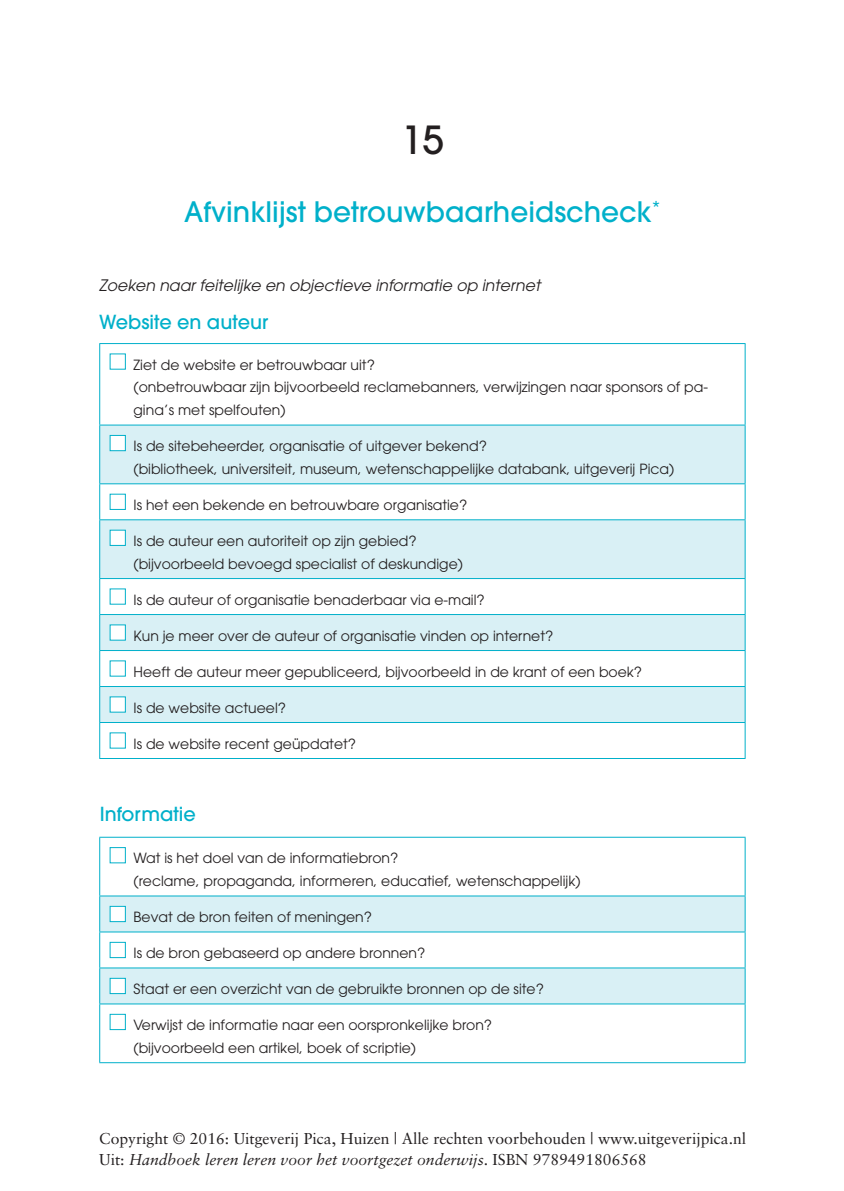
<style>
.page{position:relative;width:844px;height:1191px;background:#fff}
.page>*{position:absolute;margin:0;border:0;box-sizing:border-box;transform-origin:0 0}
.HOOFDSTUK_CIJFER{font:500 38.5px "Avant Garde";color:#231f20}
.Bijlage_onderkop{font:500 28px "Avant Garde";color:#00b0ca}
.TUSSENKOPJE_gewoon{font:500 19.25px "Avant Garde";color:#00b0ca}
.t1{font:15.75px/21px "Sabon";color:#231f20}
.KADERTEKST{font:italic 15.75px "Avant Garde";color:#231f20}
.TABEL_TEKST{font:14px/22.8px "Avant Garde";color:#231f20}
.s1{font-style:italic}
</style>
<div class="page">
<svg style="left:100px;top:425px;width:644px;height:578px"></svg>
<hr style="left:99px;top:344px;width:1px;height:80px;background:#00b0ca">
<hr style="left:99px;top:343px;width:646px;height:1px;background:#00b0ca">
<hr style="left:744px;top:344px;width:1px;height:80px;background:#00b0ca">
<hr style="left:99px;top:425px;width:1px;height:58px;background:#00b0ca">
<hr style="left:99px;top:424px;width:646px;height:1px;background:#00b0ca">
<hr style="left:744px;top:425px;width:1px;height:58px;background:#00b0ca">
<hr style="left:99px;top:484px;width:1px;height:35px;background:#00b0ca">
<hr style="left:99px;top:483px;width:646px;height:1px;background:#00b0ca">
<hr style="left:744px;top:484px;width:1px;height:35px;background:#00b0ca">
<hr style="left:99px;top:520px;width:1px;height:58px;background:#00b0ca">
<hr style="left:99px;top:519px;width:646px;height:1px;background:#00b0ca">
<hr style="left:744px;top:520px;width:1px;height:58px;background:#00b0ca">
<hr style="left:99px;top:579px;width:1px;height:35px;background:#00b0ca">
<hr style="left:99px;top:578px;width:646px;height:1px;background:#00b0ca">
<hr style="left:744px;top:579px;width:1px;height:35px;background:#00b0ca">
<hr style="left:99px;top:615px;width:1px;height:35px;background:#00b0ca">
<hr style="left:99px;top:614px;width:646px;height:1px;background:#00b0ca">
<hr style="left:744px;top:615px;width:1px;height:35px;background:#00b0ca">
<hr style="left:99px;top:651px;width:1px;height:35px;background:#00b0ca">
<hr style="left:99px;top:650px;width:646px;height:1px;background:#00b0ca">
<hr style="left:744px;top:651px;width:1px;height:35px;background:#00b0ca">
<hr style="left:99px;top:687px;width:1px;height:35px;background:#00b0ca">
<hr style="left:99px;top:686px;width:646px;height:1px;background:#00b0ca">
<hr style="left:744px;top:687px;width:1px;height:35px;background:#00b0ca">
<hr style="left:99px;top:723px;width:1px;height:35px;background:#00b0ca">
<hr style="left:99px;top:722px;width:646px;height:1px;background:#00b0ca">
<hr style="left:744px;top:723px;width:1px;height:35px;background:#00b0ca">
<hr style="left:99px;top:758px;width:646px;height:1px;background:#00b0ca">
<hr style="left:99px;top:837px;width:1px;height:58px;background:#00b0ca">
<hr style="left:99px;top:836px;width:646px;height:1px;background:#00b0ca">
<hr style="left:744px;top:837px;width:1px;height:58px;background:#00b0ca">
<hr style="left:99px;top:896px;width:1px;height:35px;background:#00b0ca">
<hr style="left:99px;top:895px;width:646px;height:1px;background:#00b0ca">
<hr style="left:744px;top:896px;width:1px;height:35px;background:#00b0ca">
<hr style="left:99px;top:932px;width:1px;height:35px;background:#00b0ca">
<hr style="left:99px;top:931px;width:646px;height:1px;background:#00b0ca">
<hr style="left:744px;top:932px;width:1px;height:35px;background:#00b0ca">
<hr style="left:99px;top:968px;width:1px;height:35px;background:#00b0ca">
<hr style="left:99px;top:967px;width:646px;height:1px;background:#00b0ca">
<hr style="left:744px;top:968px;width:1px;height:35px;background:#00b0ca">
<hr style="left:99px;top:1004px;width:1px;height:58px;background:#00b0ca">
<hr style="left:99px;top:1003px;width:646px;height:1px;background:#00b0ca">
<hr style="left:744px;top:1004px;width:1px;height:58px;background:#00b0ca">
<hr style="left:99px;top:1062px;width:646px;height:1px;background:#00b0ca">
<div style="left:110px;top:353px;width:16px;height:16px;background:#fff;border:1px solid #00b0ca"></div>
<div style="left:110px;top:435px;width:16px;height:16px;background:#fff;border:1px solid #00b0ca"></div>
<div style="left:110px;top:494px;width:16px;height:16px;background:#fff;border:1px solid #00b0ca"></div>
<div style="left:110px;top:530px;width:16px;height:16px;background:#fff;border:1px solid #00b0ca"></div>
<div style="left:110px;top:588px;width:16px;height:16px;background:#fff;border:1px solid #00b0ca"></div>
<div style="left:110px;top:624px;width:16px;height:16px;background:#fff;border:1px solid #00b0ca"></div>
<div style="left:110px;top:660px;width:16px;height:16px;background:#fff;border:1px solid #00b0ca"></div>
<div style="left:110px;top:696px;width:16px;height:16px;background:#fff;border:1px solid #00b0ca"></div>
<div style="left:110px;top:732px;width:16px;height:16px;background:#fff;border:1px solid #00b0ca"></div>
<div style="left:110px;top:847px;width:16px;height:16px;background:#fff;border:1px solid #00b0ca"></div>
<div style="left:110px;top:906px;width:16px;height:16px;background:#fff;border:1px solid #00b0ca"></div>
<div style="left:110px;top:942px;width:16px;height:16px;background:#fff;border:1px solid #00b0ca"></div>
<div style="left:110px;top:978px;width:16px;height:16px;background:#fff;border:1px solid #00b0ca"></div>
<div style="left:110px;top:1014px;width:16px;height:16px;background:#fff;border:1px solid #00b0ca"></div>
<p class="HOOFDSTUK_CIJFER" style="left:401px;top:116px;width:44px">15</p>
<p class="Bijlage_onderkop" style="left:184px;top:195px;width:478px">Afvinklijst betrouwbaarheidscheck<sup>*</sup></p>
<p class="KADERTEKST" style="left:99px;top:275px;width:442px">Zoeken naar feitelijke en objectieve informatie op internet</p>
<p class="TUSSENKOPJE_gewoon" style="left:99px;top:310px;width:170px">Website en auteur</p>
<p class="TABEL_TEKST" style="left:133px;top:353px;width:575px">Ziet de website er betrouwbaar uit?<br>(onbetrouwbaar zijn bijvoorbeeld reclamebanners, verwijzingen naar sponsors of pa&shy;gina’s met spelfouten)</p>
<p class="TABEL_TEKST" style="left:133px;top:434px;width:542px">Is de sitebeheerder, organisatie of uitgever bekend?<br>(bibliotheek, universiteit, museum, wetenschappelijke databank, uitgeverij Pica)</p>
<p class="TABEL_TEKST" style="left:133px;top:493px;width:335px">Is het een bekende en betrouwbare organisatie?</p>
<p class="TABEL_TEKST" style="left:133px;top:529px;width:331px">Is de auteur een autoriteit op zijn gebied? (bijvoorbeeld bevoegd specialist of deskundige)</p>
<p class="TABEL_TEKST" style="left:133px;top:588px;width:352px">Is de auteur of organisatie benaderbaar via e-mail?</p>
<p class="TABEL_TEKST" style="left:133px;top:624px;width:421px">Kun je meer over de auteur of organisatie vinden op internet?</p>
<p class="TABEL_TEKST" style="left:133px;top:660px;width:510px">Heeft de auteur meer gepubliceerd, bijvoorbeeld in de krant of een boek?</p>
<p class="TABEL_TEKST" style="left:133px;top:696px;width:154px">Is de website actueel?</p>
<p class="TABEL_TEKST" style="left:133px;top:732px;width:224px">Is de website recent geüpdatet?</p>
<p class="TUSSENKOPJE_gewoon" style="left:100px;top:802px;width:97px">Informatie</p>
<p class="TABEL_TEKST" style="left:133px;top:846px;width:448px">Wat is het doel van de informatiebron?<br>(reclame, propaganda, informeren, educatief, wetenschappelijk)</p>
<p class="TABEL_TEKST" style="left:133px;top:905px;width:240px">Bevat de bron feiten of meningen?</p>
<p class="TABEL_TEKST" style="left:133px;top:941px;width:293px">Is de bron gebaseerd op andere bronnen?</p>
<p class="TABEL_TEKST" style="left:133px;top:977px;width:412px">Staat er een overzicht van de gebruikte bronnen op de site?</p>
<p class="TABEL_TEKST" style="left:133px;top:1013px;width:360px">Verwijst de informatie naar een oorspronkelijke bron? (bijvoorbeeld een artikel, boek of scriptie)</p>
<p class="t1" style="left:99px;top:1128px;width:648px">Copyright © 2016: Uitgeverij Pica, Huizen | Alle rechten voorbehouden | www.uitgeverijpica.nl<br>Uit: <span class="s1">Handboek leren leren voor het voortgezet onderwijs</span>. ISBN 9789491806568</p>
</div>
